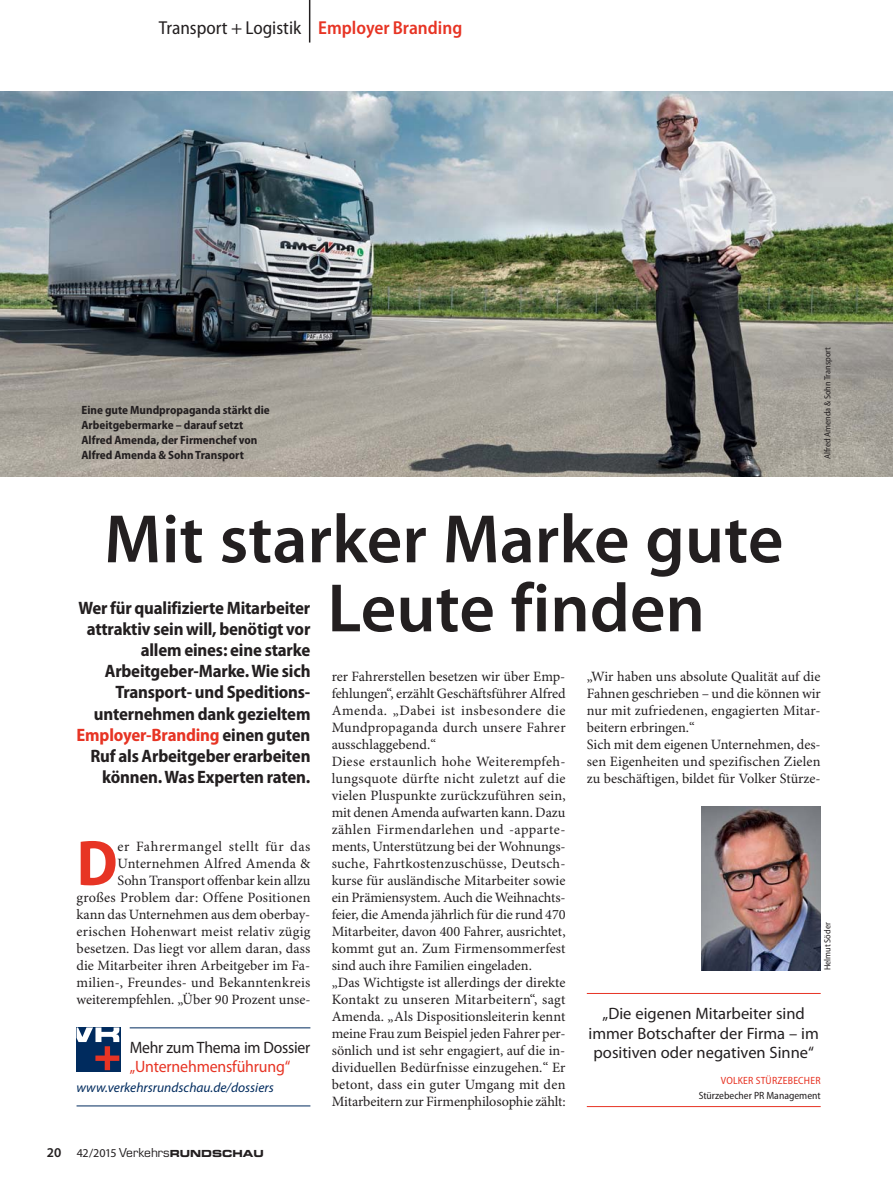
<style>
.page{position:relative;width:893px;height:1187px;background:#fff}
.page>*{position:absolute;margin:0;border:0;box-sizing:border-box;transform-origin:0 0}
.t1{font:600 69px/69px "Myriad Pro";color:#231f20}
.t2{font:700 semi-condensed 64.65px "Myriad Pro";color:#e73424}
.t3{font:semi-condensed 18.75px "Myriad Pro";color:#231f20}
.t4{font:600 semi-condensed 18.75px "Myriad Pro";color:#e73424}
.t5{font:700 semi-condensed 18px/21px "Myriad Pro";letter-spacing:-.01em;color:#231f20;text-align:right}
.t6{font:16.5px/19.5px "Myriad Pro";color:#231f20;text-align:center}
.t7{font:16.5px "Myriad Pro";color:#231f20;scale:.95 1}
.t8{font:16.5px "Myriad Pro";letter-spacing:-.01em;color:#e73424;scale:.95 1}
.t9{font:14.25px/17px "Minion Pro";color:#231f20}
.t10{font:italic 13.5px "Myriad Pro";color:#002b5e}
.t11{font:600 13.5px "Myriad Pro";color:#231f20}
.t12{font:700 semi-condensed 12px/15px "Myriad Pro";color:#231f20}
.t13{font:semi-condensed 10.5px "Myriad Pro";color:#231f20}
.t14{font:semi-condensed 10.5px "Myriad Pro";letter-spacing:.02em;color:#e73424}
.t15{font:9.75px "Eurostile LT Std Bold Ex 2";color:#231f20}
.t16{font:semi-condensed 9px "Myriad Pro";color:#231f20}
.s1{color:#e73424}
.s2{font-family:"Myriad Pro";font-size:12px}
.s3{font-family:"Eurostile LT Std";font-size:12px}
</style>
<div class="page">
<img style="left:0;top:91px;width:893px;height:385px">
<hr style="left:587px;top:993px;width:234px;height:1px;background:#e73424">
<hr style="left:587px;top:1106px;width:234px;height:1px;background:#e73424">
<img style="left:702px;top:806px;width:119px;height:163px">
<hr style="left:130px;top:1027px;width:180px;height:1px;background:#002b5e">
<hr style="left:77px;top:1105px;width:233px;height:1px;background:#002b5e">
<div style="left:77px;top:1027px;width:44px;height:44px;background:#002b5e"></div>
<svg style="left:77px;top:1027px;width:42px;height:14px"></svg>
<div style="left:105px;top:1046px;width:5px;height:24px;background:#e73424"></div>
<div style="left:95px;top:1055px;width:24px;height:5px;background:#e73424"></div>
<hr style="left:309px;top:0;width:1px;height:43px;background:#231f20">
<h3 class="t3" style="left:159px;top:21px;width:144px">Transport + Logistik</h3>
<h3 class="t4" style="left:318px;top:21px;width:146px">Employer Branding</h3>
<p class="t12" style="left:81px;top:404px;width:190px">Eine gute Mundpropaganda stärkt die Arbeitgebermarke – darauf setzt Alfred Amenda, der Firmenchef von Alfred Amenda &amp; Sohn Transport</p>
<p class="t16" style="left:824px;top:459px;width:114px;rotate:-90deg">Alfred Amenda &amp; Sohn Transport</p>
<h1 class="t1" style="left:327px;top:511px;width:458px;text-indent:-223px">Mit starker Marke gute<br>Leute finden</h1>
<p class="t5" style="left:77px;top:599px;width:235px">Wer für qualifizierte Mitarbeiter attraktiv sein will, benötigt vor allem eines: eine starke<br>Arbeitgeber-Marke. Wie sich<br>Transport- und Speditions&shy;unternehmen dank gezieltem<br><span class="s1">Employer-Branding</span> einen guten<br>Ruf als Arbeitgeber erarbeiten können. Was Experten raten.</p>
<p class="t9" style="left:332px;top:669px;width:236px">rer Fahrerstellen besetzen wir über Emp&shy;fehlungen“, erzählt Geschäftsführer Alfred Amenda. „Dabei ist insbesondere die Mundpropaganda durch unsere Fahrer ausschlaggebend.“<br>Diese erstaunlich hohe Weiterempfeh&shy;lungsquote dürfte nicht zuletzt auf die vielen Pluspunkte zurückzuführen sein, mit denen Amenda aufwarten kann. Dazu zählen Firmendarlehen und -apparte&shy;ments, Unterstützung bei der Wohnungs&shy;suche, Fahrtkostenzuschüsse, Deutsch&shy;kurse für ausländische Mitarbeiter sowie ein Prämiensystem. Auch die Weihnachts&shy;feier, die Amenda jährlich für die rund 470<br>Mitarbeiter, davon 400 Fahrer, ausrichtet, kommt gut an. Zum Firmensommerfest sind auch ihre Familien eingeladen.<br>„Das Wichtigste ist allerdings der direkte Kontakt zu unseren Mitarbeitern“, sagt Amenda. „Als Dispositionsleiterin kennt meine Frau zum Beispiel jeden Fahrer per&shy;sönlich und ist sehr engagiert, auf die in&shy;dividuellen Bedürfnisse einzugehen.“ Er betont, dass ein guter Umgang mit den Mitarbeitern zur Firmenphilosophie zählt:</p>
<p class="t9" style="left:587px;top:669px;width:235px">„Wir haben uns absolute Qualität auf die Fahnen geschrieben – und die können wir nur mit zufriedenen, engagierten Mitar&shy;beitern erbringen.“<br>Sich mit dem eigenen Unternehmen, des&shy;sen Eigenheiten und spezifischen Zielen zu beschäftigen, bildet für Volker Stürze-</p>
<p class="t9" style="left:77px;top:839px;width:235px;text-align:right">er Fahrermangel stellt für das Unternehmen Alfred Amenda &amp;<br>Sohn Transport offenbar kein allzu großes Problem dar: Offene Positionen kann das Unternehmen aus dem oberbay&shy;erischen Hohenwart meist relativ zügig besetzen. Das liegt vor allem daran, dass die Mitarbeiter ihren Arbeitgeber im Fa&shy;milien-, Freundes- und Bekanntenkreis weiterempfehlen. „Über 90 Prozent unse-</p>
<h2 class="t2" style="left:77px;top:838px;width:43px">D</h2>
<p class="t16" style="left:824px;top:969px;width:49px;rotate:-90deg">Helmut Söder</p>
<p class="t6" style="left:589px;top:1005px;width:232px">„Die eigenen Mitarbeiter sind immer Botschafter der Firma – im positiven oder negativen Sinne“</p>
<p class="t14" style="left:721px;top:1076px;width:101px">VOLKER STÜRZEBECHER</p>
<p class="t13" style="left:699px;top:1090px;width:124px">Stürzebecher PR Management</p>
<p class="t7" style="left:130px;top:1040px;width:192px">Mehr zum Thema im Dossier</p>
<p class="t8" style="left:130px;top:1060px;width:171px">„Unternehmensführung“</p>
<p class="t10" style="left:77px;top:1078px;width:199px">www.verkehrsrundschau.de/dossiers</p>
<p class="t11" style="left:47px;top:1147px;width:16px">20</p>
<p class="t15" style="left:77px;top:1147px;width:189px"><span class="s2">42/2015</span> <span class="s3">Verkehrs</span>RUNDSCHAU</p>
</div>
